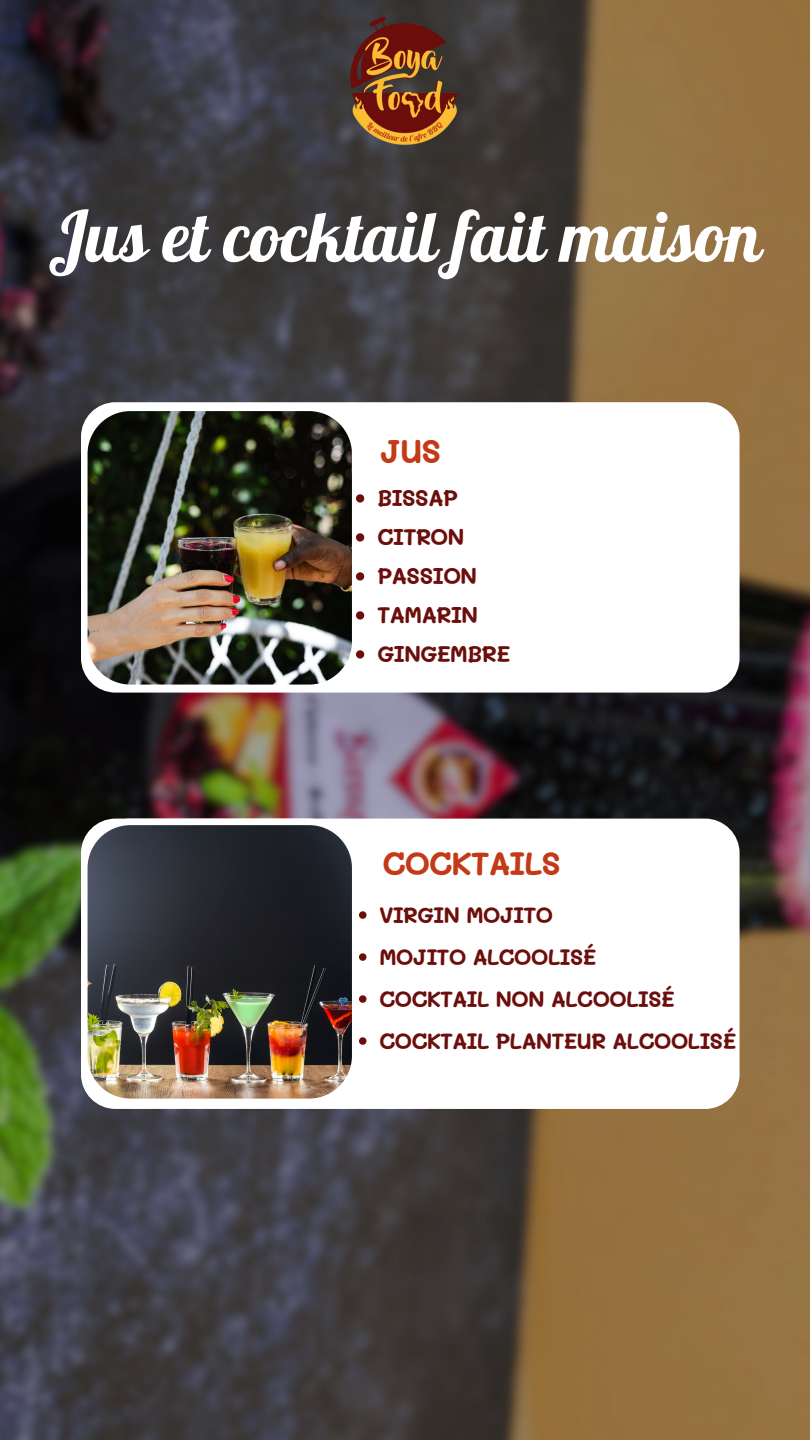
<style>
.page{position:relative;width:810px;height:1440px;background:#fff}
.page>*{position:absolute;margin:0;border:0;box-sizing:border-box;transform-origin:0 0}
.t1{font:70px "Lobster";color:#fff}
.t2{font:700 32.6px "Mali";color:#c33a17}
.t3{font:700 32px "Mali";letter-spacing:-.045em;color:#c33a17}
.t4{font:700 22.6px "Mali";letter-spacing:-.045em;color:#6c0e0c}
.t5{font:700 22px/42px "Mali";letter-spacing:-.045em;color:#6c0e0c}
</style>
<div class="page">
<img style="left:0;top:0;width:810px;height:1440px">
<div style="left:81px;top:402px;width:659px;height:291px;background:#fff;border-radius:35px"></div>
<img style="left:81px;top:405px;width:271px;height:286px">
<div style="left:81px;top:819px;width:659px;height:290px;background:#fff;border-radius:35px"></div>
<img style="left:81px;top:819px;width:271px;height:286px">
<svg style="left:356px;top:494px;width:8px;height:9px"></svg>
<svg style="left:356px;top:533px;width:8px;height:9px"></svg>
<svg style="left:356px;top:572px;width:8px;height:9px"></svg>
<svg style="left:356px;top:611px;width:8px;height:9px"></svg>
<svg style="left:356px;top:650px;width:8px;height:9px"></svg>
<svg style="left:359px;top:911px;width:7px;height:8px"></svg>
<svg style="left:359px;top:953px;width:7px;height:8px"></svg>
<svg style="left:359px;top:995px;width:7px;height:8px"></svg>
<svg style="left:359px;top:1037px;width:7px;height:8px"></svg>
<img style="left:326px;top:0;width:159px;height:159px">
<p class="t1" style="left:48px;top:192px;width:715px">Jus et cocktail fait maison</p>
<p class="t2" style="left:380px;top:429px;width:63px">JUS</p>
<h2 class="t4" style="left:377px;top:483px;width:83px">BISSAP</h2>
<p class="t4" style="left:377px;top:522px;width:89px">CITRON</p>
<p class="t4" style="left:377px;top:561px;width:102px">PASSION</p>
<p class="t4" style="left:377px;top:600px;width:103px">TAMARIN</p>
<p class="t4" style="left:377px;top:639px;width:135px">GINGEMBRE</p>
<h3 class="t3" style="left:382px;top:842px;width:181px">COCKTAILS</h3>
<p class="t5" style="left:379px;top:893px;width:359px">VIRGIN MOJITO<br>MOJITO ALCOOLISÉ<br>COCKTAIL NON ALCOOLISÉ<br>COCKTAIL PLANTEUR ALCOOLISÉ</p>
</div>
